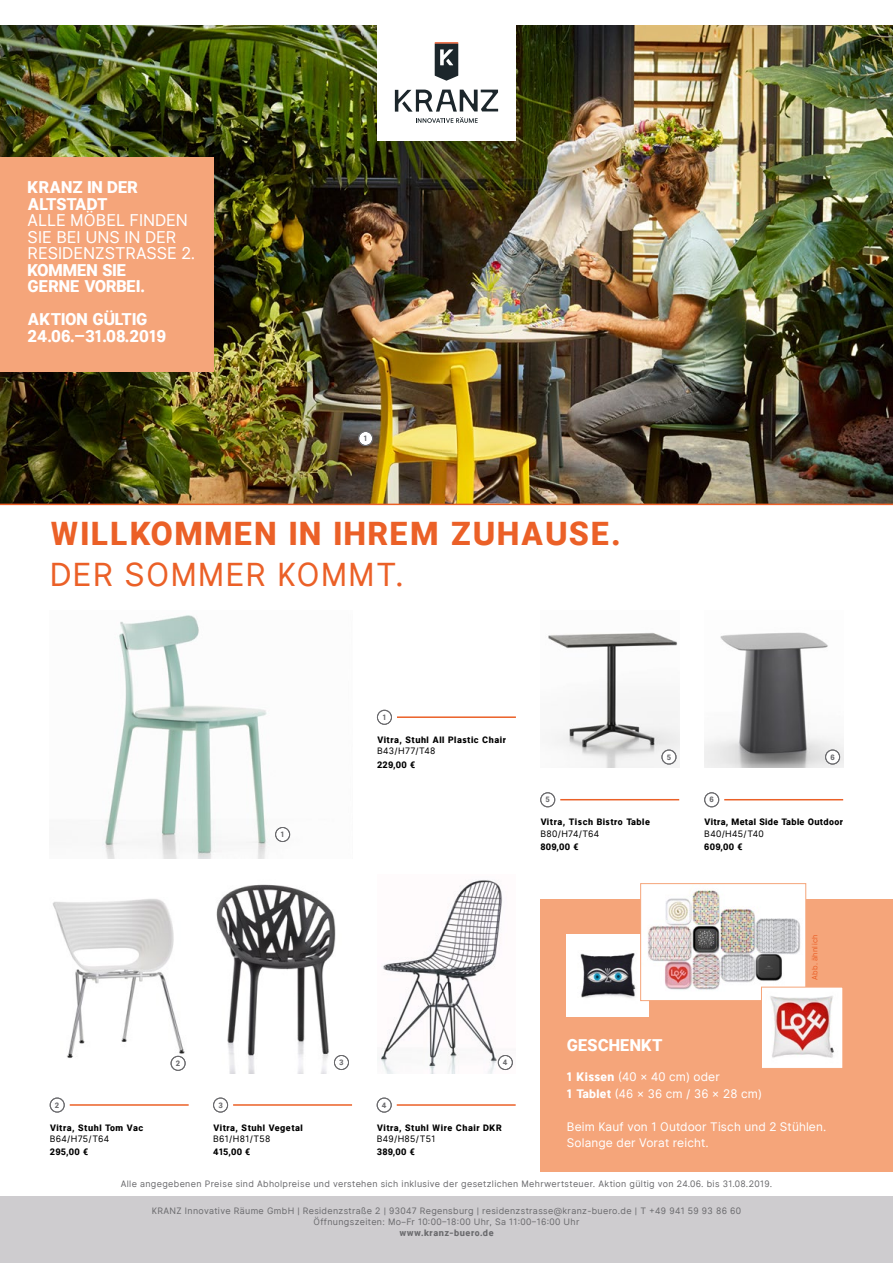
<style>
.page{position:relative;width:893px;height:1263px;background:#fff}
.page>*{position:absolute;margin:0;border:0;box-sizing:border-box;transform-origin:0 0}
.t1{font:900 32.25px "Inter UI";letter-spacing:.06em;color:#eb6027}
.t2{font:32.25px "Inter UI";letter-spacing:.04em;color:#eb6027}
.t3{font:900 16.5px/16.5px "Inter UI";color:#fff}
.t4{font:16.5px/16.5px "Inter UI";color:#fff}
.t5{font:12px/16.5px "Inter UI";letter-spacing:.01em;color:#fff}
.t6{font:9px/11.1px "Inter UI";letter-spacing:.04em;color:#6b6b6e;text-align:center}
.t7{font:900 9px "Inter UI";letter-spacing:.05em;color:#000}
.t8{font:9px "Inter UI";letter-spacing:.04em;color:#000}
.t9{font:900 9px "Inter UI";letter-spacing:.06em;color:#6b6b6e}
.t10{font:900 7.5px "Inter UI";color:#6b6b6e}
.t11{font:7.5px "Inter UI";letter-spacing:.05em;color:#eb6027}
.s1{font-weight:900}
</style>
<div class="page">
<img style="left:52px;top:899px;width:134px;height:172px">
<img style="left:0;top:25px;width:893px;height:481px">
<img style="left:377px;top:880px;width:136px;height:193px">
<img style="left:548px;top:632px;width:131px;height:136px">
<img style="left:102px;top:615px;width:189px;height:243px">
<img style="left:704px;top:632px;width:139px;height:136px">
<img style="left:216px;top:884px;width:133px;height:189px">
<div style="left:276px;top:827px;width:14px;height:14px;background:#fff;border-radius:50%"></div>
<div style="left:275px;top:827px;width:15px;height:15px;border:1px solid #6b6b6e;border-radius:50%"></div>
<div style="left:359px;top:431px;width:14px;height:14px;background:#fff;border-radius:50%"></div>
<div style="left:358px;top:431px;width:15px;height:15px;border:1px solid #6b6b6e;border-radius:50%"></div>
<div style="left:171px;top:1056px;width:14px;height:14px;background:#fff;border-radius:50%"></div>
<div style="left:171px;top:1056px;width:14px;height:15px;border:1px solid #6b6b6e;border-radius:50%"></div>
<div style="left:377px;top:710px;width:15px;height:15px;border:1px solid #6b6b6e;border-radius:50%"></div>
<div style="left:50px;top:1098px;width:15px;height:14px;border:1px solid #6b6b6e;border-radius:50%"></div>
<div style="left:377px;top:1098px;width:15px;height:14px;border:1px solid #6b6b6e;border-radius:50%"></div>
<div style="left:213px;top:1098px;width:15px;height:14px;border:1px solid #6b6b6e;border-radius:50%"></div>
<div style="left:540px;top:792px;width:15px;height:15px;border:1px solid #6b6b6e;border-radius:50%"></div>
<div style="left:704px;top:792px;width:15px;height:15px;border:1px solid #6b6b6e;border-radius:50%"></div>
<div style="left:334px;top:1055px;width:14px;height:14px;background:#fff;border-radius:50%"></div>
<div style="left:334px;top:1055px;width:15px;height:15px;border:1px solid #6b6b6e;border-radius:50%"></div>
<div style="left:498px;top:1055px;width:14px;height:14px;background:#fff;border-radius:50%"></div>
<div style="left:498px;top:1055px;width:15px;height:15px;border:1px solid #6b6b6e;border-radius:50%"></div>
<div style="left:662px;top:750px;width:14px;height:14px;background:#fff;border-radius:50%"></div>
<div style="left:662px;top:750px;width:14px;height:14px;border:1px solid #6b6b6e;border-radius:50%"></div>
<div style="left:826px;top:750px;width:14px;height:14px;background:#fff;border-radius:50%"></div>
<div style="left:825px;top:750px;width:15px;height:14px;border:1px solid #6b6b6e;border-radius:50%"></div>
<hr style="left:397px;top:716px;width:119px;height:2px;background:#eb6027">
<hr style="left:70px;top:1104px;width:119px;height:2px;background:#eb6027">
<hr style="left:397px;top:1104px;width:119px;height:2px;background:#eb6027">
<hr style="left:233px;top:1104px;width:119px;height:2px;background:#eb6027">
<hr style="left:560px;top:799px;width:119px;height:1px;background:#eb6027">
<hr style="left:724px;top:799px;width:119px;height:1px;background:#eb6027">
<div style="left:541px;top:899px;width:352px;height:273px;background:#f5a57a"></div>
<div style="left:567px;top:934px;width:82px;height:82px;background:#fff"></div>
<img style="left:580px;top:953px;width:69px;height:49px">
<img style="left:640px;top:883px;width:166px;height:118px">
<img style="left:763px;top:989px;width:78px;height:78px">
<div style="left:761px;top:987px;width:82px;height:82px;border:1px solid #f5a57a"></div>
<div style="left:0;top:157px;width:213px;height:215px;background:#f5a57a"></div>
<div style="left:0;top:1197px;width:893px;height:66px;background:#cecccf"></div>
<div style="left:377px;top:25px;width:139px;height:115px;background:#fff"></div>
<svg style="left:435px;top:42px;width:23px;height:39px"></svg>
<svg style="left:395px;top:90px;width:103px;height:33px"></svg>
<h2 class="t3" style="left:28px;top:179px;width:112px">KRANZ IN DER<br>ALTSTADT</h2>
<h2 class="t4" style="left:28px;top:211px;width:169px">ALLE MÖBEL FINDEN<br>SIE BEI UNS IN DER<br>RESIDENZSTRASSE 2.</h2>
<h2 class="t3" style="left:28px;top:261px;width:119px">KOMMEN SIE<br>GERNE VORBEI.</h2>
<h2 class="t3" style="left:28px;top:311px;width:140px">AKTION GÜLTIG<br>24.06.–31.08.2019</h2>
<p class="t10" style="left:364px;top:433px;width:5px">1</p>
<h1 class="t1" style="left:50px;top:511px;width:572px">WILLKOMMEN IN IHREM ZUHAUSE.</h1>
<h1 class="t2" style="left:50px;top:552px;width:356px">DER SOMMER KOMMT.</h1>
<p class="t10" style="left:281px;top:829px;width:5px">1</p>
<p class="t10" style="left:383px;top:712px;width:5px">1</p>
<p class="t7" style="left:377px;top:733px;width:131px">Vitra, Stuhl All Plastic Chair</p>
<p class="t8" style="left:377px;top:744px;width:60px">B43/H77/T48</p>
<p class="t7" style="left:377px;top:758px;width:40px">229,00 €</p>
<p class="t10" style="left:667px;top:752px;width:6px">5</p>
<p class="t10" style="left:830px;top:752px;width:6px">6</p>
<p class="t10" style="left:545px;top:794px;width:6px">5</p>
<p class="t10" style="left:709px;top:794px;width:6px">6</p>
<p class="t7" style="left:540px;top:816px;width:111px">Vitra, Tisch Bistro Table</p>
<p class="t8" style="left:540px;top:827px;width:60px">B80/H74/T64</p>
<p class="t7" style="left:540px;top:841px;width:40px">809,00 €</p>
<p class="t7" style="left:704px;top:816px;width:140px">Vitra, Metal Side Table Outdoor</p>
<p class="t8" style="left:704px;top:827px;width:61px">B40/H45/T40</p>
<p class="t7" style="left:704px;top:841px;width:40px">609,00 €</p>
<p class="t10" style="left:176px;top:1058px;width:6px">2</p>
<p class="t10" style="left:339px;top:1057px;width:6px">3</p>
<p class="t10" style="left:503px;top:1057px;width:6px">4</p>
<p class="t10" style="left:55px;top:1100px;width:6px">2</p>
<p class="t10" style="left:218px;top:1100px;width:6px">3</p>
<p class="t10" style="left:382px;top:1100px;width:6px">4</p>
<p class="t7" style="left:50px;top:1121px;width:95px">Vitra, Stuhl Tom Vac</p>
<p class="t8" style="left:50px;top:1132px;width:61px">B64/H75/T64</p>
<p class="t7" style="left:50px;top:1146px;width:40px">295,00 €</p>
<p class="t7" style="left:213px;top:1121px;width:91px">Vitra, Stuhl Vegetal</p>
<p class="t8" style="left:213px;top:1132px;width:59px">B61/H81/T58</p>
<p class="t7" style="left:213px;top:1146px;width:39px">415,00 €</p>
<p class="t7" style="left:377px;top:1121px;width:127px">Vitra, Stuhl Wire Chair DKR</p>
<p class="t8" style="left:377px;top:1132px;width:60px">B49/H85/T51</p>
<p class="t7" style="left:377px;top:1146px;width:40px">389,00 €</p>
<p class="t11" style="left:810px;top:980px;width:47px;rotate:-90deg">Abb. ähnlich</p>
<h2 class="t3" style="left:567px;top:1037px;width:97px">GESCHENKT</h2>
<h3 class="t5" style="left:567px;top:1068px;width:197px"><span class="s1">1 Kissen</span> (40 × 40 cm) oder<br><span class="s1">1 Tablet</span> (46 × 36 cm / 36 × 28 cm)</h3>
<h3 class="t5" style="left:567px;top:1118px;width:261px">Beim Kauf von 1 Outdoor Tisch und 2 Stühlen.<br>Solange der Vorat reicht.</h3>
<p class="t6" style="left:121px;top:1178px;width:653px">Alle angegebenen Preise sind Abholpreise und verstehen sich inklusive der gesetzlichen Mehrwertsteuer. Aktion gültig von 24.06. bis 31.08.2019.</p>
<p class="t6" style="left:152px;top:1205px;width:591px">KRANZ Innovative Räume GmbH | Residenzstraße 2 | 93047 Regensburg | residenzstrasse@kranz-buero.de | T +49 941 59 93 86 60<br>Öffnungszeiten: Mo–Fr 10:00–18:00 Uhr, Sa 11:00–16:00 Uhr</p>
<p class="t9" style="left:399px;top:1227px;width:96px">www.kranz-buero.de</p>
</div>
